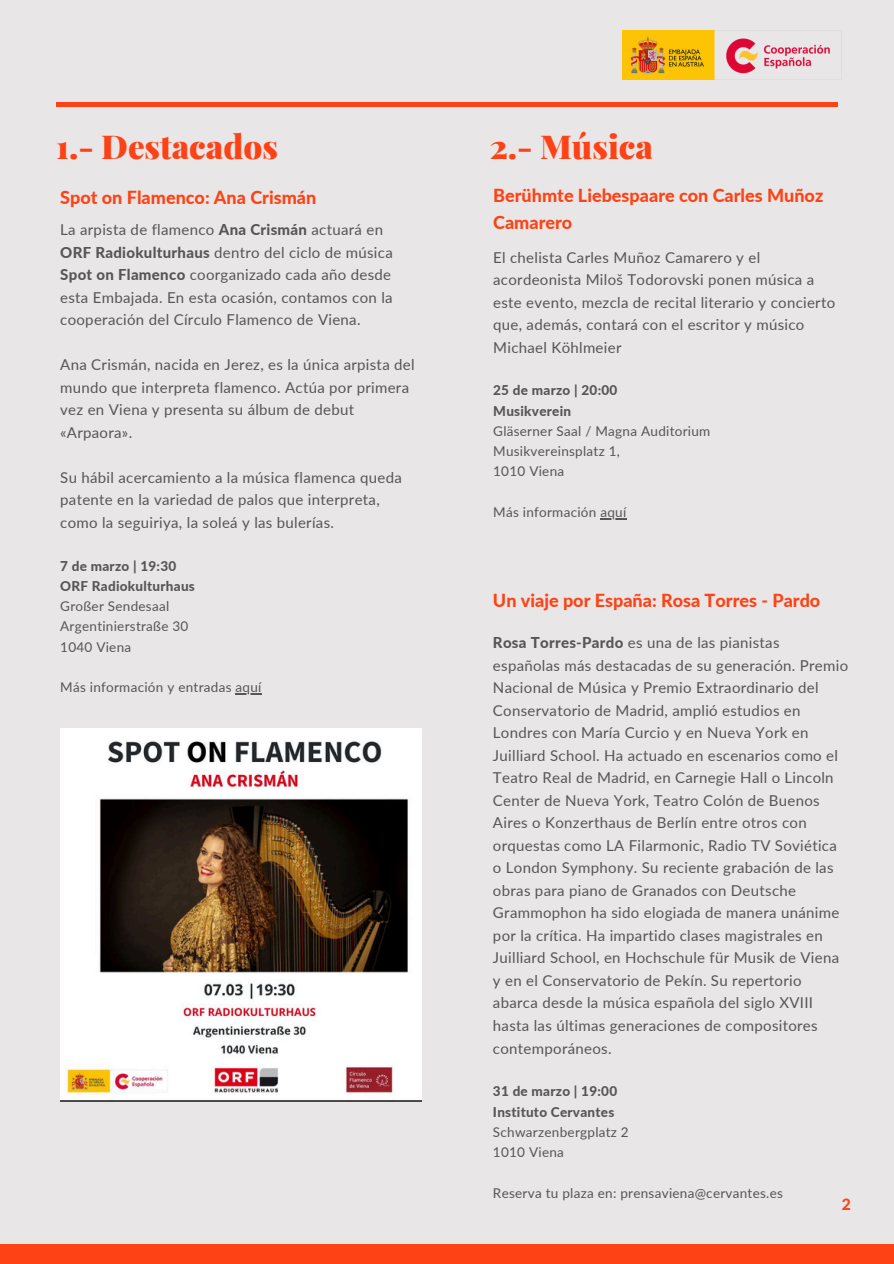
<style>
.page{position:relative;width:894px;height:1264px;background:#fff}
.page>*{position:absolute;margin:0;border:0;box-sizing:border-box;transform-origin:0 0}
.t1{font:900 33px "Playfair Display";color:#ff4215}
.t2{font:800 18px/27px "Lato";color:#ff4215}
.t3{font:800 15.6px "Lato";color:#ff4215}
.t4{font:15px/22.5px "Lato";letter-spacing:.02em;color:#565656}
.t5{font:13.5px "Lato";letter-spacing:.02em;color:#565656}
.t6{font:800 13.5px "Lato";letter-spacing:.02em;color:#565656}
.s1{font-weight:800}
</style>
<div class="page">
<div style="left:0;top:0;width:893px;height:1263px;background:#e8e6e6"></div>
<div style="left:0;top:1244px;width:893px;height:19px;background:#ff4215"></div>
<div style="left:56px;top:102px;width:781px;height:5px;background:#ff4215"></div>
<img style="left:622px;top:30px;width:208px;height:50px">
<img style="left:60px;top:728px;width:361px;height:373px">
<svg style="left:235px;top:693px;width:26px;height:1px"></svg>
<svg style="left:600px;top:518px;width:26px;height:1px"></svg>
<p class="t1" style="left:56px;top:124px;width:223px">1.- Destacados</p>
<p class="t2" style="left:60px;top:184px;width:257px">Spot on Flamenco: Ana Crismán</p>
<h1 class="t4" style="left:60px;top:218px;width:334px">La arpista de flamenco <span class="s1">Ana Crismán</span> actuará en <span class="s1">ORF Radiokulturhaus</span> dentro del ciclo de música <span class="s1">Spot on Flamenco</span> coorganizado cada año desde esta Embajada. En esta ocasión, contamos con la cooperación del Círculo Flamenco de Viena.</h1>
<h1 class="t4" style="left:60px;top:353px;width:356px">Ana Crismán, nacida en Jerez, es la única arpista del mundo que interpreta flamenco. Actúa por primera vez en Viena y presenta su álbum de debut «Arpaora».</h1>
<h2 class="t4" style="left:60px;top:466px;width:343px">Su hábil acercamiento a la música flamenca queda patente en la variedad de palos que interpreta, como la seguiriya, la soleá y las bulerías.</h2>
<p class="t6" style="left:60px;top:557px;width:118px">7 de marzo | 19:30</p>
<p class="t6" style="left:60px;top:577px;width:136px">ORF Radiokulturhaus</p>
<p class="t5" style="left:60px;top:598px;width:110px">Großer Sendesaal</p>
<p class="t5" style="left:60px;top:618px;width:130px">Argentinierstraße 30</p>
<p class="t5" style="left:60px;top:638px;width:72px">1040 Viena</p>
<p class="t5" style="left:60px;top:679px;width:203px">Más información y entradas aquí</p>
<p class="t1" style="left:489px;top:124px;width:165px">2.- Música</p>
<p class="t2" style="left:493px;top:181px;width:331px">Berühmte Liebespaare con Carles Muñoz<br>Camarero</p>
<h2 class="t4" style="left:493px;top:245px;width:343px">El chelista Carles Muñoz Camarero y el acordeonista Miloš Todorovski ponen música a este evento, mezcla de recital literario y concierto que, además, contará con el escritor y músico Michael Köhlmeier</h2>
<p class="t6" style="left:493px;top:382px;width:126px">25 de marzo | 20:00</p>
<p class="t6" style="left:493px;top:402px;width:79px">Musikverein</p>
<p class="t5" style="left:493px;top:422px;width:218px">Gläserner Saal / Magna Auditorium</p>
<p class="t5" style="left:493px;top:443px;width:128px">Musikvereinsplatz 1,</p>
<p class="t5" style="left:493px;top:463px;width:72px">1010 Viena</p>
<p class="t5" style="left:493px;top:503px;width:134px">Más información aquí</p>
<p class="t2" style="left:493px;top:586px;width:329px">Un viaje por España: Rosa Torres - Pardo</p>
<h2 class="t4" style="left:493px;top:631px;width:356px"><span class="s1">Rosa Torres-Pardo</span> es una de las pianistas españolas más destacadas de su generación. Premio Nacional de Música y Premio Extraordinario del Conservatorio de Madrid, amplió estudios en Londres con María Curcio y en Nueva York en Juilliard School. Ha actuado en escenarios como el Teatro Real de Madrid, en Carnegie Hall o Lincoln Center de Nueva York, Teatro Colón de Buenos Aires o Konzerthaus de Berlín entre otros con orquestas como LA Filarmonic, Radio TV Soviética o London Symphony. Su reciente grabación de las obras para piano de Granados con Deutsche Grammophon ha sido elogiada de manera unánime por la crítica. Ha impartido clases magistrales en Juilliard School, en Hochschule für Musik de Viena y en el Conservatorio de Pekín. Su repertorio abarca desde la música española del siglo XVIII hasta las últimas generaciones de compositores contemporáneos.</h2>
<p class="t6" style="left:493px;top:1082px;width:126px">31 de marzo | 19:00</p>
<p class="t6" style="left:493px;top:1103px;width:123px">Instituto Cervantes</p>
<p class="t5" style="left:493px;top:1123px;width:137px">Schwarzenbergplatz 2</p>
<p class="t5" style="left:493px;top:1143px;width:72px">1010 Viena</p>
<p class="t5" style="left:493px;top:1184px;width:291px">Reserva tu plaza en: prensaviena@cervantes.es</p>
<p class="t3" style="left:841px;top:1194px;width:11px">2</p>
</div>
